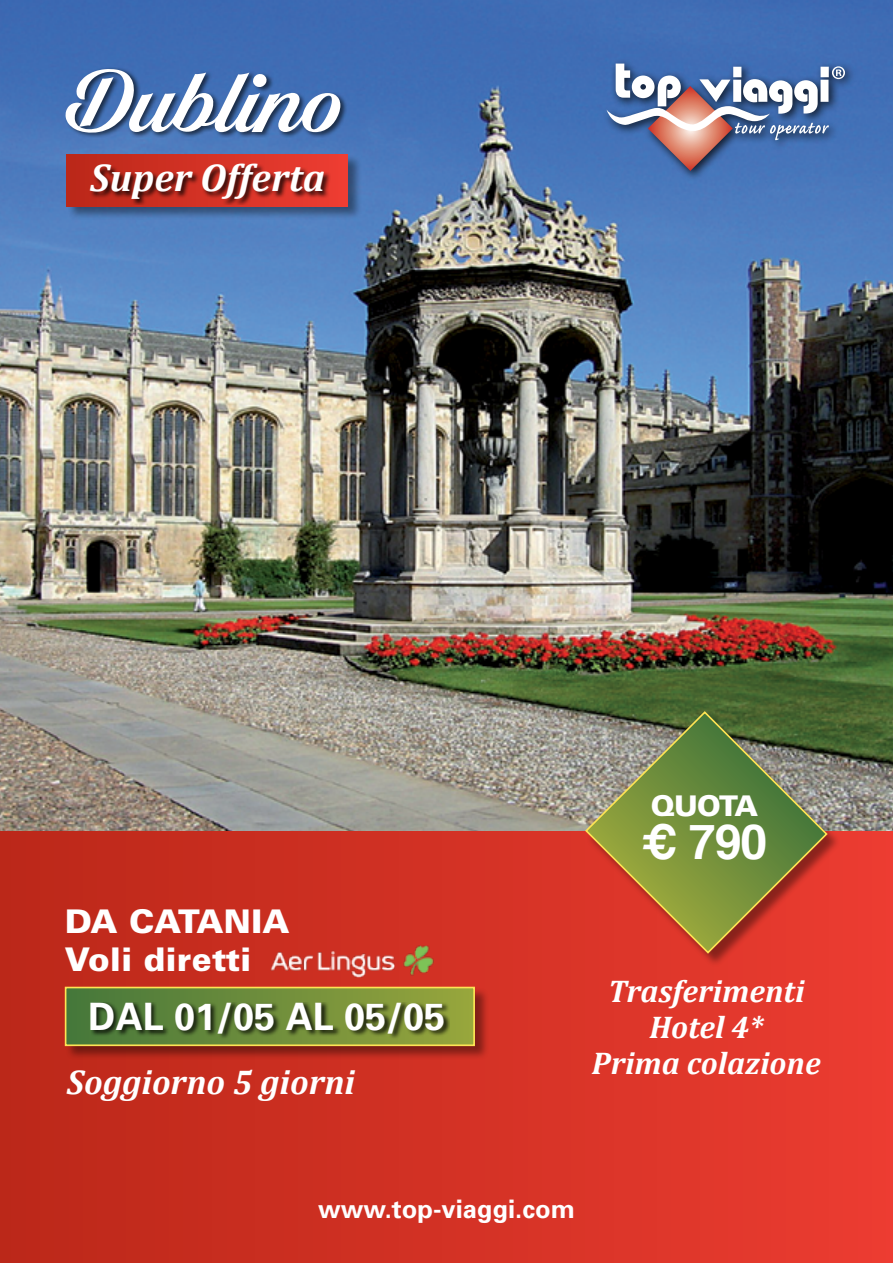
<style>
.page{position:relative;width:893px;height:1263px;background:#fff}
.page>*{position:absolute;margin:0;border:0;box-sizing:border-box;transform-origin:0 0}
.t1{font:97.5px "Shaded Larch PERSONALUSEONLY";color:#fff}
.t2{font:700 48.3px "Helvetica";color:#fff}
.t3{font:italic 700 39px "Cambria";color:#fff}
.t4{font:700 37.8px "Univers";color:#fff}
.t5{font:italic 700 34.5px "Cambria";color:#fff}
.t6{font:900 32.55px/37.5px "Univers";letter-spacing:.01em;color:#fff}
.t7{font:italic 700 31.5px/36px "Cambria";color:#fff;text-align:center}
.t8{font:900 28.5px "Univers";letter-spacing:-.04em;color:#fff}
.t9{font:700 25.5px "Univers";color:#fff}
</style>
<div class="page">
<img style="left:0;top:0;width:893px;height:831px">
<div style="left:0;top:831px;width:893px;height:432px;background:linear-gradient(to right,#bb2819,#ec3c31)"></div>
<div style="left:602px;top:59px;width:255px;height:123px;background:#4574b9"></div>
<svg style="left:606px;top:64px;width:239px;height:107px"></svg>
<div style="left:586px;top:712px;width:255px;height:255px;background:#000;opacity:.4"></div>
<svg style="left:584px;top:710px;width:245px;height:245px;background:#8e7543"></svg>
<div style="left:66px;top:988px;width:423px;height:72px;background:#000;opacity:.4"></div>
<div style="left:66px;top:987px;width:408px;height:58px;background:linear-gradient(to right,#46773b,#98a53d)"></div>
<div style="left:65px;top:987px;width:410px;height:59px;border:2px solid #ffe454"></div>
<div style="left:91px;top:1002px;width:359px;height:37px;background:#000;opacity:.75"></div>
<div style="left:66px;top:67px;width:282px;height:71px;background:#000;opacity:.6"></div>
<img style="left:270px;top:945px;width:164px;height:33px">
<div style="left:68px;top:155px;width:294px;height:65px;background:#000;opacity:.4"></div>
<div style="left:67px;top:154px;width:281px;height:52px;background:linear-gradient(to right,#ba2719,#ee3d32)"></div>
<div style="left:90px;top:165px;width:241px;height:40px;background:#000;opacity:.75"></div>
<h1 class="t1" style="left:65px;top:46px;width:280px">Dublino</h1>
<p class="t3" style="left:90px;top:151px;width:236px">Super Offerta</p>
<p class="t6" style="left:65px;top:903px;width:226px">DA CATANIA<br>Voli diretti</p>
<p class="t4" style="left:88px;top:994px;width:358px">DAL 01/05 AL 05/05</p>
<p class="t5" style="left:67px;top:1057px;width:290px">Soggiorno 5 giorni</p>
<p class="t8" style="left:651px;top:788px;width:109px">QUOTA</p>
<h2 class="t2" style="left:641px;top:803px;width:127px">€ 790</h2>
<p class="t7" style="left:592px;top:972px;width:230px">Trasferimenti<br>Hotel 4*<br>Prima colazione</p>
<p class="t9" style="left:318px;top:1194px;width:258px">www.top-viaggi.com</p>
</div>
